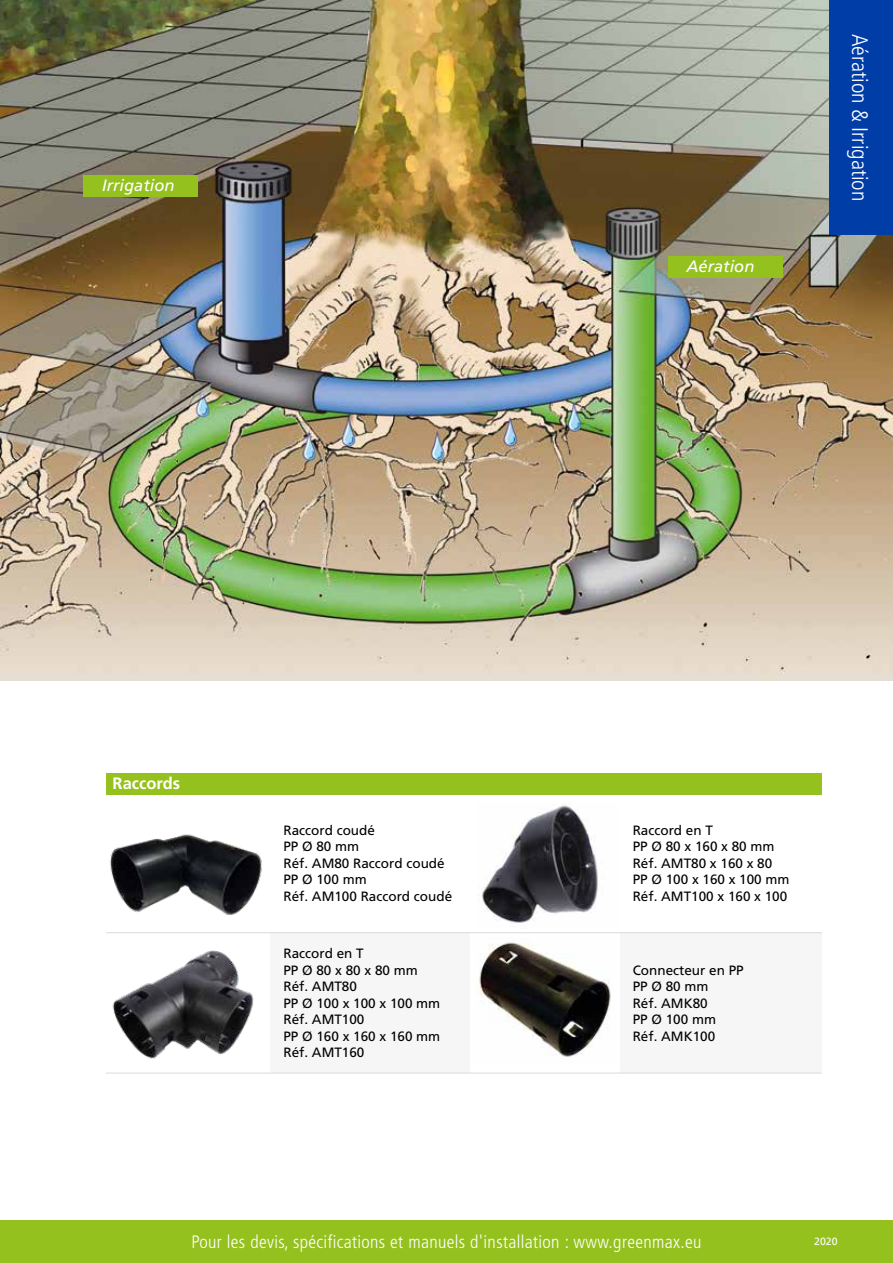
<style>
.page{position:relative;width:893px;height:1263px;background:#fff}
.page>*{position:absolute;margin:0;border:0;box-sizing:border-box;transform-origin:0 0}
.t1{font:300 condensed 22.5px "Frutiger LT Std";color:#fff}
.t2{font:300 condensed 18px "Frutiger LT Std";letter-spacing:.02em;color:#fff}
.t3{font:italic 16.5px "Frutiger LT Std";color:#fff}
.t4{font:700 16.5px "Frutiger LT Std";color:#fff}
.t5{font:13.5px/16.5px "Frutiger LT Std";color:#000}
.t6{font:10.5px "Frutiger LT Std";color:#fff}
</style>
<div class="page">
<div style="left:0;top:1220px;width:893px;height:43px;background:#95c11f"></div>
<div style="left:271px;top:933px;width:199px;height:140px;background:#f6f6f6"></div>
<div style="left:620px;top:933px;width:202px;height:140px;background:#f6f6f6"></div>
<hr style="left:106px;top:932px;width:165px;height:1px;background:#dadada">
<hr style="left:470px;top:932px;width:150px;height:1px;background:#dadada">
<hr style="left:620px;top:932px;width:202px;height:1px;background:#dadada">
<hr style="left:106px;top:1073px;width:165px;height:1px;background:#dadada">
<hr style="left:470px;top:1073px;width:150px;height:1px;background:#dadada">
<hr style="left:620px;top:1073px;width:202px;height:1px;background:#dadada">
<hr style="left:271px;top:932px;width:199px;height:1px;background:#dadada">
<hr style="left:271px;top:1073px;width:199px;height:1px;background:#dadada">
<img style="left:112px;top:950px;width:142px;height:109px">
<img style="left:482px;top:805px;width:116px;height:118px">
<img style="left:110px;top:834px;width:152px;height:82px">
<img style="left:479px;top:942px;width:132px;height:115px">
<div style="left:106px;top:773px;width:716px;height:21px;background:#95c11f"></div>
<img style="left:1px;top:0;width:892px;height:680px">
<div style="left:829px;top:0;width:64px;height:234px;background:#003da6"></div>
<div style="left:83px;top:175px;width:115px;height:21px;background:#95c11f"></div>
<div style="left:668px;top:257px;width:114px;height:21px;background:#95c11f"></div>
<p class="t3" style="left:102px;top:175px;width:74px">Irrigation</p>
<p class="t3" style="left:687px;top:257px;width:69px">Aération</p>
<h1 class="t1" style="left:873px;top:22px;width:204px;rotate:90deg">Bewateri g &amp; Beluchting</h1>
<h1 class="t1" style="left:873px;top:34px;width:169px;rotate:90deg">Aération &amp; Irrigation</h1>
<p class="t4" style="left:113px;top:773px;width:69px">Raccords</p>
<p class="t5" style="left:283px;top:822px;width:170px">Raccord coudé<br>PP Ø 80 mm<br>Réf. AM80 Raccord coudé<br>PP Ø 100 mm<br>Réf. AM100 Raccord coudé</p>
<p class="t5" style="left:633px;top:822px;width:158px">Raccord en T<br>PP Ø 80 x 160 x 80 mm<br>Réf. AMT80 x 160 x 80<br>PP Ø 100 x 160 x 100 mm<br>Réf. AMT100 x 160 x 100</p>
<p class="t5" style="left:283px;top:945px;width:158px">Raccord en T<br>PP Ø 80 x 80 x 80 mm<br>Réf. AMT80<br>PP Ø 100 x 100 x 100 mm<br>Réf. AMT100<br>PP Ø 160 x 160 x 160 mm<br>Réf. AMT160</p>
<p class="t5" style="left:633px;top:962px;width:113px">Connecteur en PP<br>PP Ø 80 mm<br>Réf. AMK80<br>PP Ø 100 mm<br>Réf. AMK100</p>
<h2 class="t2" style="left:191px;top:1232px;width:512px">Pour les devis, spécifications et manuels d'installation : www.greenmax.eu</h2>
<p class="t6" style="left:814px;top:1235px;width:25px">2020</p>
</div>
